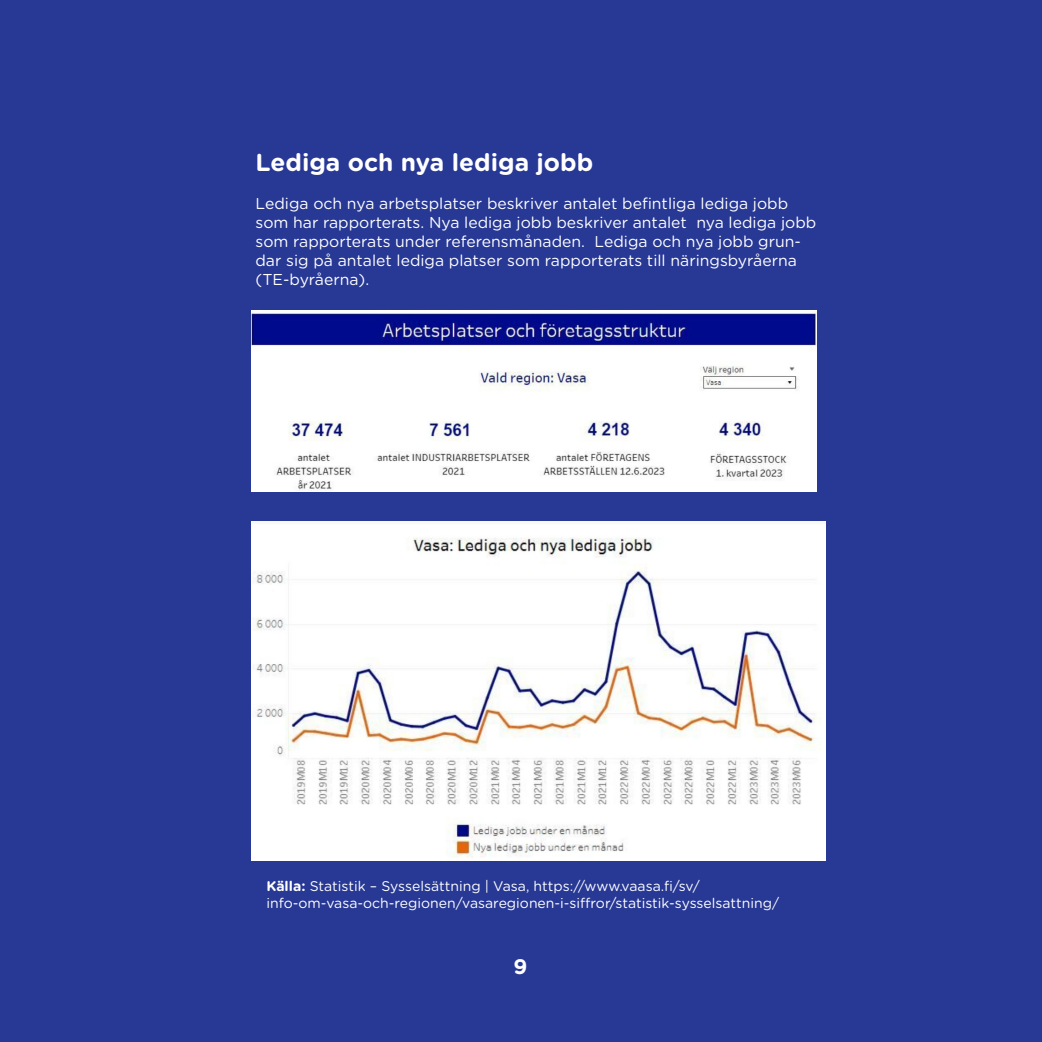
<style>
.page{position:relative;width:1042px;height:1042px;background:#273895}
.page>*{position:absolute;margin:0;border:0;box-sizing:border-box;transform-origin:0 0}
.t1{font:700 24.5px "Gotham Rounded";color:#fff}
.t2{font:700 21px "Gotham Rounded";color:#fff}
.t3{font:15.75px/18.9px "Gotham Rounded";color:#fff}
.t4{font:14px "Gotham Rounded";color:#fff}
.s1{font-weight:700}
</style>
<div class="page">
<img style="left:251px;top:310px;width:565px;height:182px">
<img style="left:251px;top:521px;width:574px;height:340px">
<p class="t1" style="left:255px;top:145px;width:339px">Lediga och nya lediga jobb</p>
<p class="t3" style="left:255px;top:193px;width:562px">Lediga och nya arbetsplatser beskriver antalet befintliga lediga jobb som har rapporterats. Nya lediga jobb beskriver antalet nya lediga jobb som rapporterats under referensmånaden. Lediga och nya jobb grun&shy;dar sig på antalet lediga platser som rapporterats till näringsbyråerna (TE-byråerna).</p>
<p class="t4" style="left:266px;top:876px;width:435px"><span class="s1">Källa:</span> Statistik – Sysselsättning | Vasa, https://www.vaasa.fi/sv/</p>
<p class="t4" style="left:266px;top:893px;width:514px">info-om-vasa-och-regionen/vasaregionen-i-siffror/statistik-sysselsattning/</p>
<p class="t2" style="left:514px;top:951px;width:15px">9</p>
</div>
